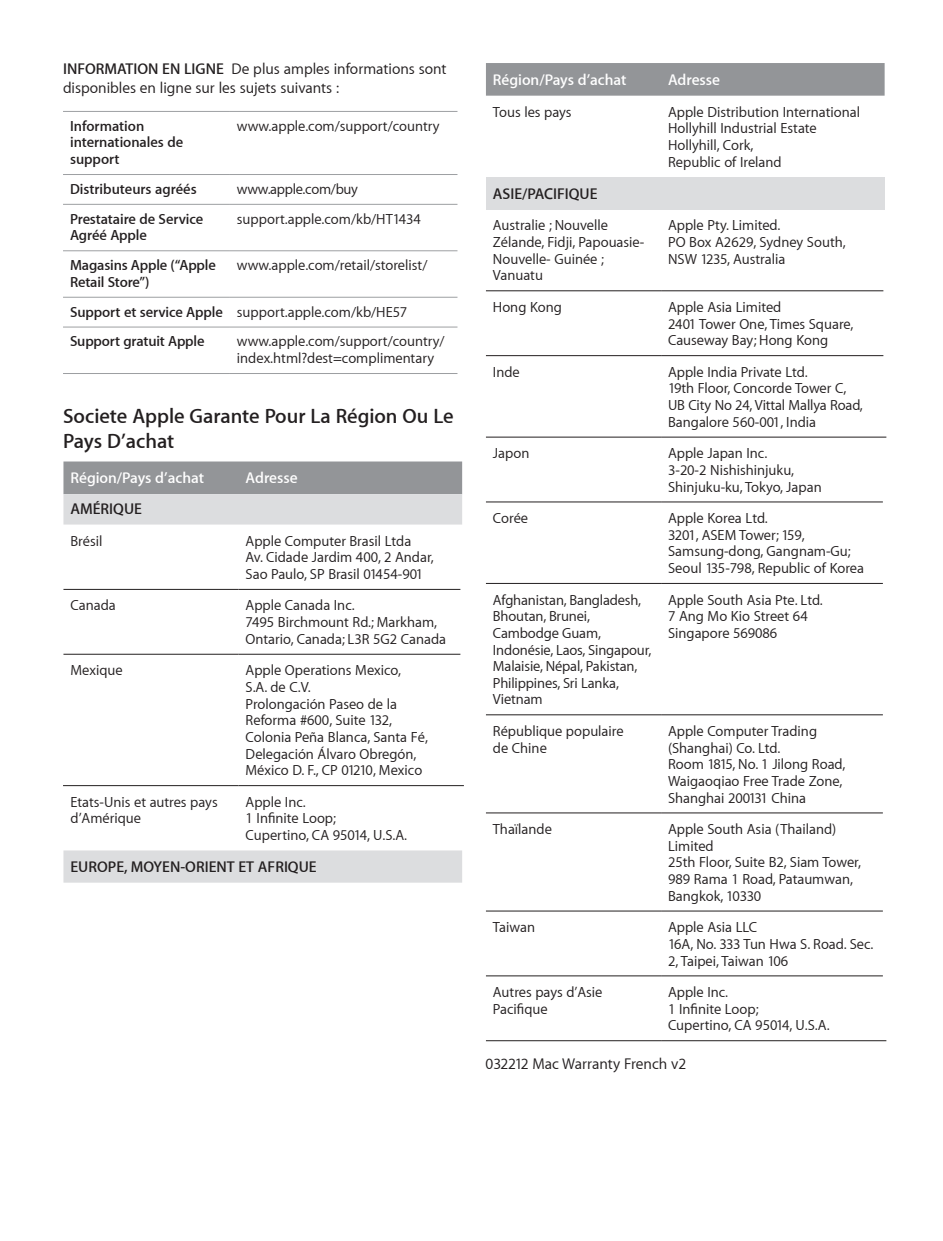
<style>
.page{position:relative;width:943px;height:1241px;background:#fff}
.page>*{position:absolute;margin:0;border:0;box-sizing:border-box;transform-origin:0 0}
.t1{font:600 21px/24.5px "Myriad Set";color:#231f20}
.t2{font:15.75px/19.2px "Myriad Set Text";color:#231f20}
.t3{font:600 15.75px "Myriad Set";color:#fff}
.t4{font:600 15.75px "Myriad Set";color:#231f20}
.t5{font:14.7px/16.8px "Myriad Set Text";color:#231f20}
.t6{font:600 14.7px/16.8px "Myriad Set";letter-spacing:-.005em;color:#231f20}
.t7{font:14.7px "Myriad Set Text";letter-spacing:-.02em;color:#231f20}
.s1{font-family:"Myriad Set";font-weight:600}
</style>
<div class="page">
<div style="left:486px;top:63px;width:398px;height:33px;background:#939598"></div>
<div style="left:486px;top:177px;width:398px;height:32px;background:#dcdddf"></div>
<hr style="left:486px;top:290px;width:175px;height:1px;background:#231f20">
<hr style="left:661px;top:290px;width:222px;height:1px;background:#231f20">
<hr style="left:486px;top:355px;width:175px;height:1px;background:#231f20">
<hr style="left:661px;top:355px;width:222px;height:1px;background:#231f20">
<hr style="left:486px;top:436px;width:175px;height:1px;background:#231f20">
<hr style="left:661px;top:436px;width:225px;height:1px;background:#231f20">
<hr style="left:486px;top:975px;width:175px;height:1px;background:#231f20">
<hr style="left:661px;top:975px;width:221px;height:1px;background:#231f20">
<hr style="left:486px;top:1039px;width:175px;height:2px;background:#231f20">
<hr style="left:661px;top:1039px;width:225px;height:2px;background:#231f20">
<hr style="left:486px;top:501px;width:175px;height:1px;background:#231f20">
<hr style="left:661px;top:501px;width:221px;height:1px;background:#231f20">
<hr style="left:486px;top:582px;width:175px;height:2px;background:#231f20">
<hr style="left:661px;top:582px;width:221px;height:2px;background:#231f20">
<hr style="left:486px;top:714px;width:175px;height:1px;background:#231f20">
<hr style="left:661px;top:714px;width:221px;height:1px;background:#231f20">
<hr style="left:486px;top:812px;width:175px;height:1px;background:#231f20">
<hr style="left:661px;top:812px;width:221px;height:1px;background:#231f20">
<hr style="left:486px;top:910px;width:175px;height:1px;background:#231f20">
<hr style="left:661px;top:910px;width:221px;height:1px;background:#231f20">
<hr style="left:63px;top:250px;width:167px;height:1px;background:#9d9fa2">
<hr style="left:230px;top:250px;width:227px;height:1px;background:#9d9fa2">
<hr style="left:63px;top:296px;width:167px;height:2px;background:#9d9fa2">
<hr style="left:230px;top:296px;width:227px;height:2px;background:#9d9fa2">
<hr style="left:63px;top:204px;width:167px;height:1px;background:#9d9fa2">
<hr style="left:230px;top:204px;width:227px;height:1px;background:#9d9fa2">
<hr style="left:63px;top:326px;width:167px;height:1px;background:#9d9fa2">
<hr style="left:230px;top:326px;width:227px;height:1px;background:#9d9fa2">
<hr style="left:63px;top:373px;width:167px;height:1px;background:#9d9fa2">
<hr style="left:230px;top:373px;width:227px;height:1px;background:#9d9fa2">
<hr style="left:63px;top:111px;width:167px;height:1px;background:#9d9fa2">
<hr style="left:230px;top:111px;width:227px;height:1px;background:#9d9fa2">
<hr style="left:63px;top:174px;width:167px;height:1px;background:#9d9fa2">
<hr style="left:230px;top:174px;width:227px;height:1px;background:#9d9fa2">
<div style="left:63px;top:461px;width:399px;height:33px;background:#939598"></div>
<svg style="left:63px;top:494px;width:399px;height:388px"></svg>
<hr style="left:63px;top:785px;width:176px;height:1px;background:#231f20">
<hr style="left:239px;top:785px;width:225px;height:1px;background:#231f20">
<hr style="left:63px;top:653px;width:176px;height:1px;background:#231f20">
<hr style="left:239px;top:653px;width:221px;height:1px;background:#231f20">
<hr style="left:63px;top:588px;width:176px;height:2px;background:#231f20">
<hr style="left:239px;top:588px;width:221px;height:2px;background:#231f20">
<p class="t2" style="left:63px;top:59px;width:385px"><span class="s1">INFORMATION EN LIGNE</span> De plus amples informations sont disponibles en ligne sur les sujets suivants :</p>
<p class="t6" style="left:70px;top:117px;width:115px">Information internationales de support</p>
<p class="t5" style="left:237px;top:117px;width:204px">www.apple.com/support/country</p>
<p class="t6" style="left:70px;top:180px;width:128px">Distributeurs agréés</p>
<p class="t7" style="left:237px;top:180px;width:123px">www.apple.com/buy</p>
<p class="t6" style="left:70px;top:210px;width:135px">Prestataire de Service<br>Agréé Apple</p>
<p class="t5" style="left:237px;top:210px;width:186px">support.apple.com/kb/HT1434</p>
<p class="t6" style="left:70px;top:256px;width:147px">Magasins Apple (“Apple<br>Retail Store”)</p>
<p class="t5" style="left:237px;top:256px;width:192px">www.apple.com/retail/storelist/</p>
<p class="t5" style="left:70px;top:303px;width:339px"><span class="s1">Support et service Apple</span> support.apple.com/kb/HE57</p>
<p class="t6" style="left:70px;top:333px;width:136px">Support gratuit Apple</p>
<p class="t5" style="left:237px;top:333px;width:209px">www.apple.com/support/country/ index.html?dest=complimentary</p>
<h1 class="t1" style="left:63px;top:403px;width:392px">Societe Apple Garante Pour La Région Ou Le<br>Pays D’achat</h1>
<p class="t3" style="left:70px;top:468px;width:135px">Région/Pays d’achat</p>
<p class="t3" style="left:246px;top:468px;width:53px">Adresse</p>
<p class="t4" style="left:70px;top:499px;width:73px">AMÉRIQUE</p>
<p class="t5" style="left:70px;top:532px;width:33px">Brésil</p>
<p class="t5" style="left:246px;top:532px;width:190px">Apple Computer Brasil Ltda<br>Av. Cidade Jardim 400, 2 Andar,<br>Sao Paulo, SP Brasil 01454-901</p>
<p class="t5" style="left:70px;top:596px;width:47px">Canada</p>
<p class="t5" style="left:246px;top:596px;width:202px">Apple Canada Inc.<br>7495 Birchmount Rd.; Markham,<br>Ontario, Canada; L3R 5G2 Canada</p>
<p class="t5" style="left:70px;top:661px;width:54px">Mexique</p>
<p class="t5" style="left:246px;top:661px;width:184px">Apple Operations Mexico,<br>S.A. de C.V.<br>Prolongación Paseo de la<br>Reforma #600, Suite 132,<br>Colonia Peña Blanca, Santa Fé,<br>Delegación Álvaro Obregón,<br>México D. F., CP 01210, Mexico</p>
<p class="t5" style="left:70px;top:793px;width:149px">Etats-Unis et autres pays d’Amérique</p>
<p class="t5" style="left:246px;top:793px;width:163px">Apple Inc.<br>1 Infinite Loop;<br>Cupertino, CA 95014, U.S.A.</p>
<p class="t4" style="left:70px;top:856px;width:248px">EUROPE, MOYEN-ORIENT ET AFRIQUE</p>
<p class="t3" style="left:493px;top:70px;width:135px">Région/Pays d’achat</p>
<p class="t3" style="left:668px;top:70px;width:53px">Adresse</p>
<p class="t5" style="left:493px;top:103px;width:80px">Tous les pays</p>
<p class="t5" style="left:668px;top:103px;width:193px">Apple Distribution International<br>Hollyhill Industrial Estate<br>Hollyhill, Cork,<br>Republic of Ireland</p>
<p class="t4" style="left:493px;top:184px;width:106px">ASIE/PACIFIQUE</p>
<p class="t5" style="left:493px;top:217px;width:153px">Australie ; Nouvelle<br>Zélande, Fidji, Papouasie-<br>Nouvelle- Guinée ;<br>Vanuatu</p>
<p class="t5" style="left:668px;top:217px;width:179px">Apple Pty. Limited.<br>PO Box A2629, Sydney South,<br>NSW 1235, Australia</p>
<p class="t5" style="left:493px;top:298px;width:70px">Hong Kong</p>
<p class="t5" style="left:668px;top:298px;width:187px">Apple Asia Limited<br>2401 Tower One, Times Square,<br>Causeway Bay; Hong Kong</p>
<p class="t5" style="left:493px;top:363px;width:28px">Inde</p>
<p class="t5" style="left:668px;top:363px;width:196px">Apple India Private Ltd.<br>19th Floor, Concorde Tower C,<br>UB City No 24, Vittal Mallya Road,<br>Bangalore 560-001, India</p>
<p class="t5" style="left:493px;top:444px;width:38px">Japon</p>
<p class="t5" style="left:668px;top:444px;width:155px">Apple Japan Inc.<br>3-20-2 Nishishinjuku,<br>Shinjuku-ku, Tokyo, Japan</p>
<p class="t5" style="left:493px;top:509px;width:37px">Corée</p>
<p class="t5" style="left:668px;top:509px;width:197px">Apple Korea Ltd.<br>3201, ASEM Tower; 159,<br>Samsung-dong, Gangnam-Gu;<br>Seoul 135-798, Republic of Korea</p>
<p class="t5" style="left:493px;top:591px;width:160px">Afghanistan, Bangladesh,<br>Bhoutan, Brunei,<br>Cambodge Guam,<br>Indonésie, Laos, Singapour,<br>Malaisie, Népal, Pakistan,<br>Philippines, Sri Lanka,<br>Vietnam</p>
<p class="t5" style="left:668px;top:591px;width:156px">Apple South Asia Pte. Ltd.<br>7 Ang Mo Kio Street 64<br>Singapore 569086</p>
<p class="t5" style="left:493px;top:722px;width:132px">République populaire de Chine</p>
<p class="t5" style="left:668px;top:722px;width:179px">Apple Computer Trading (Shanghai) Co. Ltd.<br>Room 1815, No. 1 Jilong Road,<br>Waigaoqiao Free Trade Zone,<br>Shanghai 200131 China</p>
<p class="t5" style="left:493px;top:820px;width:61px">Thaïlande</p>
<p class="t5" style="left:668px;top:820px;width:194px">Apple South Asia (Thailand)<br>Limited<br>25th Floor, Suite B2, Siam Tower,<br>989 Rama 1 Road, Pataumwan,<br>Bangkok, 10330</p>
<p class="t5" style="left:493px;top:918px;width:44px">Taiwan</p>
<p class="t5" style="left:668px;top:918px;width:207px">Apple Asia LLC<br>16A, No. 333 Tun Hwa S. Road. Sec.<br>2, Taipei, Taiwan 106</p>
<p class="t5" style="left:493px;top:983px;width:111px">Autres pays d’Asie<br>Pacifique</p>
<p class="t5" style="left:668px;top:983px;width:163px">Apple Inc.<br>1 Infinite Loop;<br>Cupertino, CA 95014, U.S.A.</p>
<p class="t2" style="left:485px;top:1053px;width:202px">032212 Mac Warranty French v2</p>
</div>
